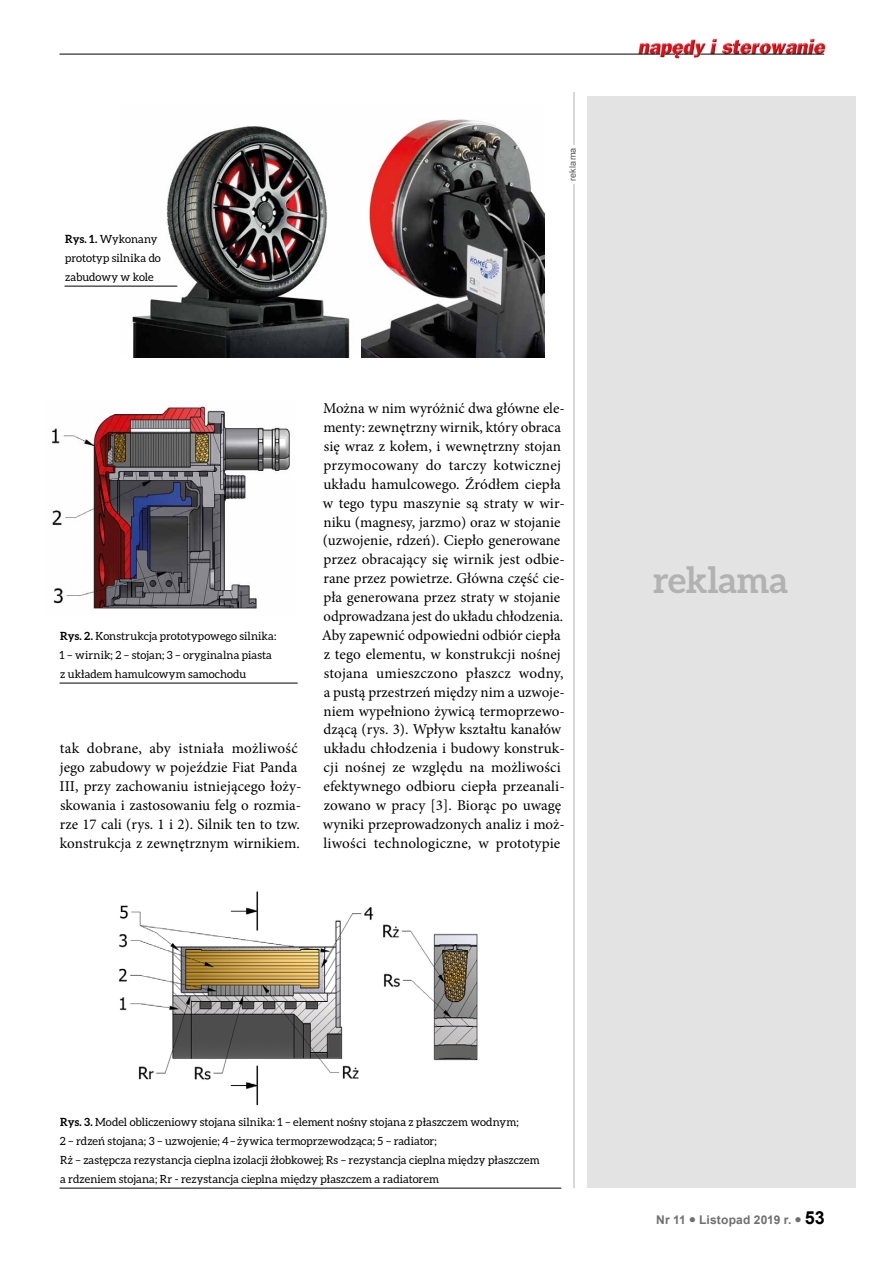
<style>
.page{position:relative;width:893px;height:1263px;background:#fff}
.page>*{position:absolute;margin:0;border:0;box-sizing:border-box;transform-origin:0 0}
.t1{font:700 36px "Aleo";letter-spacing:-.005em;color:#b3b2b2}
.t2{font:15px/18.9px "Minion Pro";color:#000}
.t3{font:700 12px "Arial";letter-spacing:.015em;color:#706f6f}
.t4{font:11.25px/18.9px "Aleo";letter-spacing:.005em;color:#000}
.t5{font:9px "Arial";letter-spacing:.02em;color:#575756}
.s1{font-weight:700}
.s2{font-size:18px;color:#000}
</style>
<div class="page">
<img style="left:636px;top:38px;width:190px;height:21px">
<hr style="left:60px;top:54px;width:600px;height:1px;background:#000">
<svg style="left:665px;top:54px;width:28px;height:1px"></svg>
<hr style="left:700px;top:54px;width:124px;height:1px;background:#000">
<hr style="left:574px;top:92px;width:1px;height:1096px;background:#b3b2b2">
<div style="left:569px;top:145px;width:10px;height:39px;background:#fff"></div>
<div style="left:587px;top:96px;width:269px;height:1092px;background:#e3e3e3"></div>
<img style="left:121px;top:119px;width:424px;height:238px">
<hr style="left:65px;top:286px;width:112px;height:1px;background:#000">
<hr style="left:60px;top:683px;width:238px;height:1px;background:#000">
<hr style="left:60px;top:1188px;width:501px;height:1px;background:#000">
<img style="left:52px;top:402px;width:238px;height:207px">
<img style="left:118px;top:891px;width:360px;height:215px">
<p class="t4" style="left:65px;top:229px;width:97px"><span class="s1">Rys. 1.</span> Wykonany prototyp silnika do zabudowy w kole</p>
<p class="t5" style="left:567px;top:181px;width:35px;rotate:-90deg">reklama</p>
<p class="t4" style="left:60px;top:626px;width:218px"><span class="s1">Rys. 2.</span> Konstrukcja prototypowego silnika:<br>1 – wirnik; 2 – stojan; 3 – oryginalna piasta z układem hamulcowym samochodu</p>
<p class="t2" style="left:59px;top:739px;width:244px">tak dobrane, aby istniała możliwość jego zabudowy w pojeździe Fiat Panda III, przy zachowaniu istniejącego łoży&shy;skowania i zastosowaniu felg o rozmia&shy;rze 17 cali (rys. 1 i 2). Silnik ten to tzw. konstrukcja z zewnętrznym wirnikiem.</p>
<p class="t2" style="left:322px;top:399px;width:245px">Można w nim wyróżnić dwa główne ele&shy;menty: zewnętrzny wirnik, który obraca się wraz z kołem, i wewnętrzny stojan przymocowany do tarczy kotwicznej układu hamulcowego. Źródłem ciepła w tego typu maszynie są straty w wir&shy;niku (magnesy, jarzmo) oraz w stojanie (uzwojenie, rdzeń). Ciepło generowane przez obracający się wirnik jest odbie&shy;rane przez powietrze. Główna część cie&shy;pła generowana przez straty w stojanie odprowadzana jest do układu chłodzenia.<br>Aby zapewnić odpowiedni odbiór ciepła z tego elementu, w konstrukcji nośnej stojana umieszczono płaszcz wodny, a pustą przestrzeń między nim a uzwoje&shy;niem wypełniono żywicą termoprzewo&shy;dzącą (rys. 3). Wpływ kształtu kanałów układu chłodzenia i budowy konstruk&shy;cji nośnej ze względu na możliwości efektywnego odbioru ciepła przeanali&shy;zowano w pracy [3]. Biorąc po uwagę wyniki przeprowadzonych analiz i moż&shy;liwości technologiczne, w prototypie</p>
<h1 class="t1" style="left:653px;top:560px;width:136px">reklama</h1>
<p class="t4" style="left:60px;top:1112px;width:482px"><span class="s1">Rys. 3.</span> Model obliczeniowy stojana silnika: 1 – element nośny stojana z płaszczem wodnym;<br>2 – rdzeń stojana; 3 – uzwojenie; 4 – żywica termoprzewodząca; 5 – radiator;<br>Rż – zastępcza rezystancja cieplna izolacji żłobkowej; Rs – rezystancja cieplna między płaszczem a rdzeniem stojana; Rr - rezystancja cieplna między płaszczem a radiatorem</p>
<p class="t3" style="left:656px;top:1212px;width:170px">Nr 11 ● Listopad 2019 r. ● <span class="s2">53</span></p>
</div>
